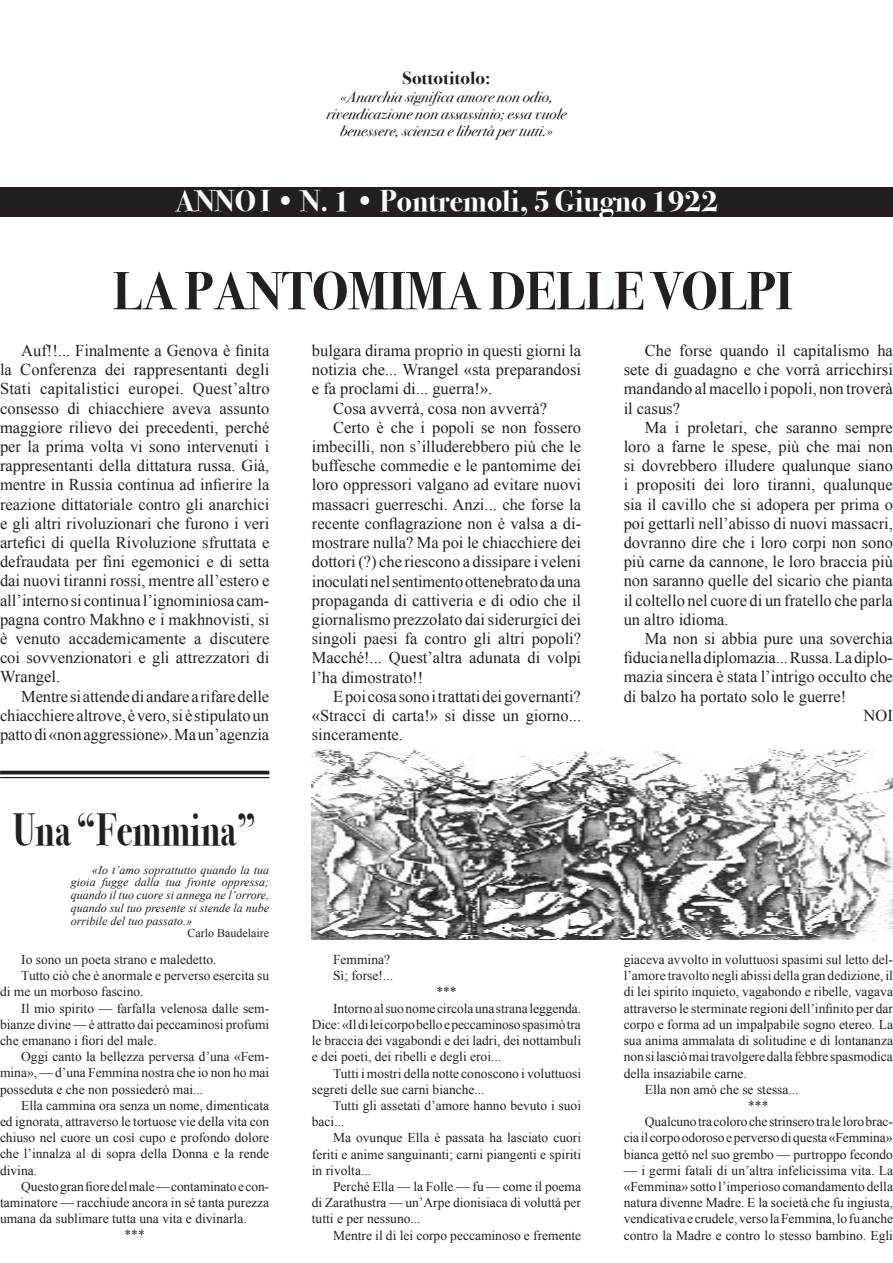
<style>
.page{position:relative;width:893px;height:1263px;background:#fff}
.page>*{position:absolute;margin:0;border:0;box-sizing:border-box;transform-origin:0 0}
.t1{font:54px "Bodoni Svty Two ITCTT Bold";color:#231f20;scale:.95 1}
.t2{font:45px "Bodoni Svty Two ITCTT Bold";color:#231f20;scale:.8 1}
.t3{font:30px "Bodoni Svty Two ITCTT Bold";color:#fff}
.t4{font:18px "Bodoni Svty Two ITCTT Bold";color:#231f20;scale:1.05 1}
.t5{font:16.5px/19.2px "Times New Roman";color:#231f20;text-align:justify}
.t6{font:15px/17.2px "Bodoni Svty Two ITCTT Book Ita";color:#231f20;text-align:center;scale:1.05 1}
.t7{font:13.5px/16.2px "Times New Roman";color:#231f20}
.t8{font:italic 12px/12.8px "Times New Roman";color:#231f20;text-align:justify}
.t9{font:12px "Times New Roman";color:#231f20}
</style>
<div class="page">
<div style="left:0;top:187px;width:893px;height:30px;background:#231f20"></div>
<hr style="left:0;top:771px;width:269px;height:3px;background:#231f20">
<hr style="left:0;top:777px;width:269px;height:1px;background:#231f20">
<img style="left:312px;top:748px;width:581px;height:192px">
<p class="t4" style="left:403px;top:68px;width:85px">Sottotitolo:</p>
<p class="t6" style="left:326px;top:88px;width:230px">«Anarchia significa amore non odio, rivendicazione non assassinio; essa vuole benessere, scienza e libertà per tutti.»</p>
<h3 class="t3" style="left:175px;top:183px;width:545px">ANNO I • N. 1 • Pontremoli, 5 Giugno 1922</h3>
<h1 class="t1" style="left:113px;top:259px;width:717px">LA PANTOMIMA DELLE VOLPI</h1>
<p class="t5" style="left:624px;top:341px;width:271px;text-indent:21px">Che forse quando il capitalismo ha sete di guadagno e che vorrà arricchirsi mandando al macello i popoli, non troverà il casus?</p>
<p class="t5" style="left:624px;top:417px;width:271px;text-indent:21px">Ma i proletari, che saranno sempre loro a farne le spese, più che mai non si dovrebbero illudere qualunque siano i propositi dei loro tiranni, qualunque sia il cavillo che si adopera per prima o poi gettarli nell’abisso di nuovi massacri, dovranno dire che i loro corpi non sono più carne da cannone, le loro braccia più non saranno quelle del sicario che pianta il coltello nel cuore di un fratello che parla un altro idioma.</p>
<p class="t5" style="left:645px;top:629px;width:250px">Ma non si abbia pure una soverchia</p>
<p class="t5" style="left:624px;top:648px;width:271px">fiducia nella diplomazia... Russa. La diplo-</p>
<p class="t5" style="left:624px;top:667px;width:271px">mazia sincera è stata l’intrigo occulto che</p>
<p class="t5" style="left:624px;top:686px;width:224px">di balzo ha portato solo le guerre!</p>
<p class="t5" style="left:864px;top:706px;width:31px">NOI</p>
<p class="t5" style="left:0;top:341px;width:271px;text-indent:21px">Auf!!... Finalmente a Genova è finita la Conferenza dei rappresentanti degli Stati capitalistici europei. Quest’altro consesso di chiacchiere aveva assunto maggiore rilievo dei precedenti, perché per la prima volta vi sono intervenuti i rappresentanti della dittatura russa. Già, mentre in Russia continua ad infierire la reazione dittatoriale contro gli anarchici e gli altri rivoluzionari che furono i veri artefici di quella Rivoluzione sfruttata e defraudata per fini egemonici e di setta dai nuovi tiranni rossi, mentre all’estero e all’interno si continua l’ignominiosa cam&shy;pagna contro Makhno e i makhnovisti, si è venuto accademicamente a discutere coi sovvenzionatori e gli attrezzatori di Wrangel.</p>
<p class="t5" style="left:0;top:686px;width:271px;text-indent:21px">Mentre si attende di andare a rifare delle chiacchiere altrove, è vero, si è stipulato un patto di «non aggressione». Ma un’agenzia</p>
<p class="t5" style="left:312px;top:341px;width:271px">bulgara dirama proprio in questi giorni la</p>
<p class="t5" style="left:312px;top:360px;width:271px">notizia che... Wrangel «sta preparandosi</p>
<p class="t5" style="left:312px;top:379px;width:182px">e fa proclami di... guerra!».</p>
<p class="t5" style="left:333px;top:398px;width:215px">Cosa avverrà, cosa non avverrà?</p>
<p class="t5" style="left:333px;top:418px;width:250px">Certo è che i popoli se non fossero</p>
<p class="t5" style="left:312px;top:437px;width:271px">imbecilli, non s’illuderebbero più che le</p>
<p class="t5" style="left:312px;top:456px;width:271px">buffesche commedie e le pantomime dei</p>
<p class="t5" style="left:312px;top:475px;width:271px">loro oppressori valgano ad evitare nuovi</p>
<p class="t5" style="left:312px;top:494px;width:271px">massacri guerreschi. Anzi... che forse la</p>
<p class="t5" style="left:312px;top:514px;width:271px">recente conflagrazione non è valsa a di-</p>
<p class="t5" style="left:312px;top:533px;width:271px">mostrare nulla? Ma poi le chiacchiere dei</p>
<p class="t5" style="left:312px;top:552px;width:271px">dottori (?) che riescono a dissipare i veleni</p>
<p class="t5" style="left:312px;top:571px;width:270px">inoculati nel sentimento ottenebrato da una</p>
<p class="t5" style="left:312px;top:590px;width:271px">propaganda di cattiveria e di odio che il</p>
<p class="t5" style="left:312px;top:610px;width:271px">giornalismo prezzolato dai siderurgici dei</p>
<p class="t5" style="left:312px;top:629px;width:271px">singoli paesi fa contro gli altri popoli?</p>
<p class="t5" style="left:312px;top:648px;width:271px">Macché!... Quest’altra adunata di volpi</p>
<p class="t5" style="left:312px;top:667px;width:113px">l’ha dimostrato!!</p>
<p class="t5" style="left:333px;top:686px;width:249px">E poi cosa sono i trattati dei governanti?</p>
<p class="t5" style="left:312px;top:706px;width:271px">«Stracci di carta!» si disse un giorno...</p>
<p class="t5" style="left:312px;top:725px;width:93px">sinceramente.</p>
<h2 class="t2" style="left:13px;top:804px;width:306px">Una “Femmina”</h2>
<p class="t8" style="left:71px;top:863px;width:200px;text-indent:21px">«Io t’amo soprattutto quando la tua gioia fugge dalla tua fronte oppressa; quando il tuo cuore si annega ne l’orrore, quando sul tuo presente si stende la nube orribile del tuo passato.»</p>
<p class="t9" style="left:188px;top:927px;width:83px">Carlo Baudelaire</p>
<p class="t7" style="left:21px;top:951px;width:197px">Io sono un poeta strano e maledetto.</p>
<p class="t7" style="left:21px;top:967px;width:250px">Tutto ciò che è anormale e perverso esercita su</p>
<p class="t7" style="left:0;top:984px;width:145px">di me un morboso fascino.</p>
<p class="t7" style="left:21px;top:1000px;width:250px">Il mio spirito — farfalla velenosa dalle sem-</p>
<p class="t7" style="left:0;top:1016px;width:271px">bianze divine — è attratto dai peccaminosi profumi</p>
<p class="t7" style="left:0;top:1032px;width:158px">che emanano i fiori del male.</p>
<p class="t7" style="left:21px;top:1048px;width:250px">Oggi canto la bellezza perversa d’una «Fem-</p>
<p class="t7" style="left:0;top:1065px;width:271px">mina», — d’una Femmina nostra che io non ho mai</p>
<p class="t7" style="left:0;top:1081px;width:205px">posseduta e che non possiederò mai...</p>
<p class="t7" style="left:21px;top:1097px;width:250px">Ella cammina ora senza un nome, dimenticata</p>
<p class="t7" style="left:0;top:1113px;width:271px">ed ignorata, attraverso le tortuose vie della vita con</p>
<p class="t7" style="left:0;top:1129px;width:271px">chiuso nel cuore un così cupo e profondo dolore</p>
<p class="t7" style="left:0;top:1146px;width:271px">che l’innalza al di sopra della Donna e la rende</p>
<p class="t7" style="left:0;top:1162px;width:39px">divina.</p>
<p class="t7" style="left:21px;top:1178px;width:249px">Questo gran fiore del male — contaminato e con-</p>
<p class="t7" style="left:0;top:1194px;width:271px">taminatore — racchiude ancora in sé tanta purezza</p>
<p class="t7" style="left:0;top:1210px;width:248px">umana da sublimare tutta una vita e divinarla.</p>
<p class="t7" style="left:124px;top:1227px;width:22px">***</p>
<p class="t7" style="left:333px;top:951px;width:61px">Femmina?<br>Sì; forse!...</p>
<p class="t7" style="left:436px;top:984px;width:22px">***</p>
<p class="t7" style="left:333px;top:1000px;width:250px">Intorno al suo nome circola una strana leggenda.</p>
<p class="t7" style="left:312px;top:1016px;width:270px">Dice: «Il di lei corpo bello e peccaminoso spasimò tra</p>
<p class="t7" style="left:312px;top:1032px;width:271px">le braccia dei vagabondi e dei ladri, dei nottambuli</p>
<p class="t7" style="left:312px;top:1049px;width:191px">e dei poeti, dei ribelli e degli eroi...</p>
<p class="t7" style="left:333px;top:1065px;width:250px">Tutti i mostri della notte conoscono i voluttuosi</p>
<p class="t7" style="left:312px;top:1081px;width:174px">segreti delle sue carni bianche...</p>
<p class="t7" style="left:333px;top:1097px;width:250px">Tutti gli assetati d’amore hanno bevuto i suoi</p>
<p class="t7" style="left:312px;top:1113px;width:34px">baci...</p>
<p class="t7" style="left:333px;top:1130px;width:250px">Ma ovunque Ella è passata ha lasciato cuori</p>
<p class="t7" style="left:312px;top:1146px;width:271px">feriti e anime sanguinanti; carni piangenti e spiriti</p>
<p class="t7" style="left:312px;top:1162px;width:61px">in rivolta...</p>
<p class="t7" style="left:333px;top:1178px;width:250px">Perché Ella — la Folle — fu — come il poema</p>
<p class="t7" style="left:312px;top:1194px;width:271px">di Zarathustra — un’Arpe dionisiaca di voluttà per</p>
<p class="t7" style="left:312px;top:1211px;width:110px">tutti e per nessuno...</p>
<p class="t7" style="left:333px;top:1227px;width:250px">Mentre il di lei corpo peccaminoso e fremente</p>
<p class="t7" style="left:624px;top:951px;width:271px">giaceva avvolto in voluttuosi spasimi sul letto del-</p>
<p class="t7" style="left:624px;top:968px;width:271px">l’amore travolto negli abissi della gran dedizione, il</p>
<p class="t7" style="left:624px;top:984px;width:271px">di lei spirito inquieto, vagabondo e ribelle, vagava</p>
<p class="t7" style="left:624px;top:1000px;width:271px">attraverso le sterminate regioni dell’infinito per dar</p>
<p class="t7" style="left:624px;top:1016px;width:271px">corpo e forma ad un impalpabile sogno etereo. La</p>
<p class="t7" style="left:624px;top:1032px;width:271px">sua anima ammalata di solitudine e di lontananza</p>
<p class="t7" style="left:624px;top:1049px;width:271px">non si lasciò mai travolgere dalla febbre spasmodica</p>
<p class="t7" style="left:624px;top:1065px;width:125px">della insaziabile carne.</p>
<p class="t7" style="left:645px;top:1081px;width:155px">Ella non amò che se stessa...</p>
<p class="t7" style="left:748px;top:1097px;width:22px">***</p>
<p class="t7" style="left:645px;top:1113px;width:250px">Qualcuno tra coloro che strinsero tra le loro brac-</p>
<p class="t7" style="left:624px;top:1130px;width:270px">cia il corpo odoroso e perverso di questa «Femmina»</p>
<p class="t7" style="left:624px;top:1146px;width:271px">bianca gettò nel suo grembo — purtroppo fecondo</p>
<p class="t7" style="left:624px;top:1162px;width:271px;text-align:justify">— i germi fatali di un’altra infelicissima vita. La «Femmina» sotto l’imperioso comandamento della natura divenne Madre. E la società che fu ingiusta, vendicativa e crudele, verso la Femmina, lo fu anche contro la Madre e contro lo stesso bambino. Egli</p>
</div>
